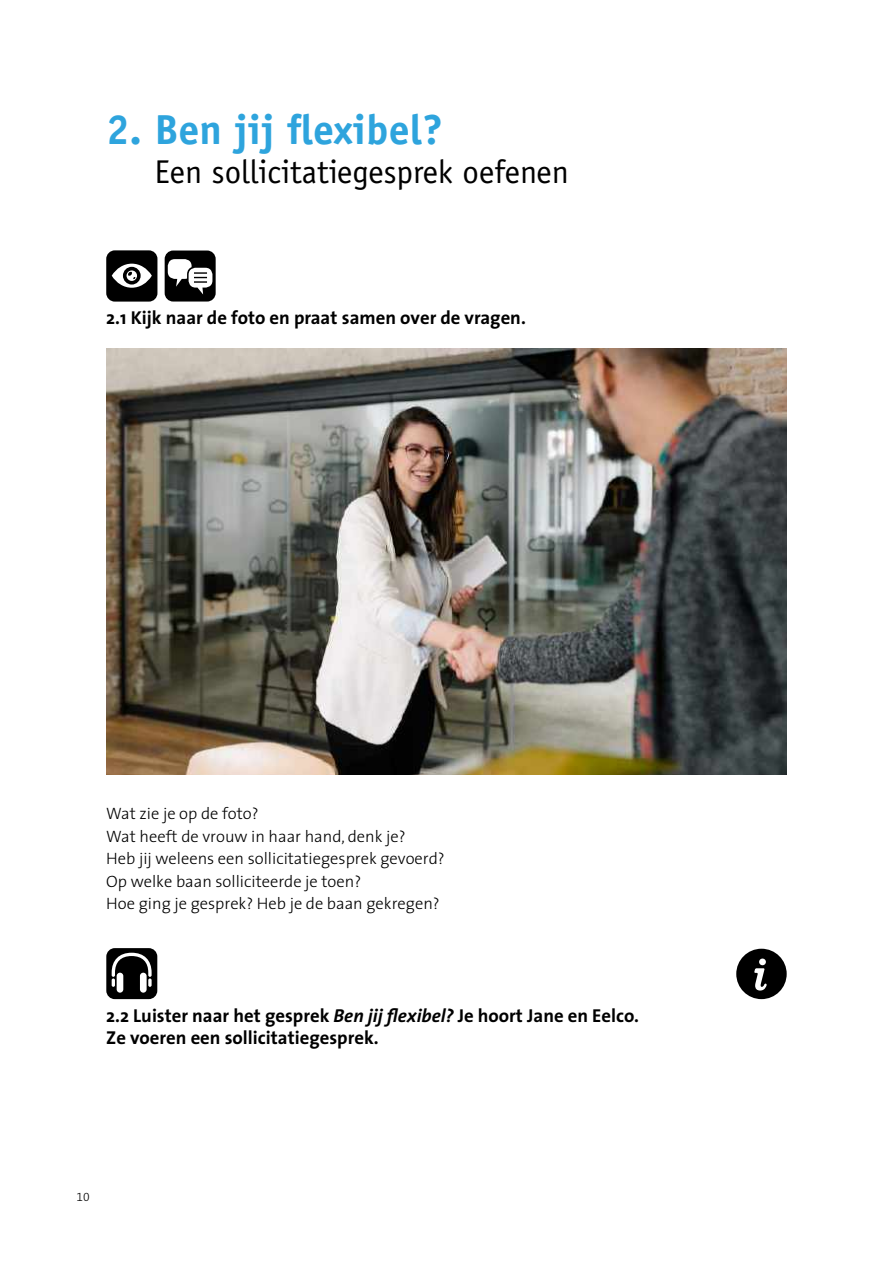
<style>
.page{position:relative;width:893px;height:1263px;background:#fff}
.page>*{position:absolute;margin:0;border:0;box-sizing:border-box;transform-origin:0 0}
.t1{font:700 42px "Officina Sans Std";color:#2ea4dd}
.t2{font:33px "Officina Sans Std";color:#000}
.t3{font:700 18.75px/22.5px "The Sans";color:#000}
.t4{font:300 16.5px/22.5px "The Sans";color:#000}
.t5{font:12px "The Sans Light Expert";color:#000}
.s1{font-style:italic}
</style>
<div class="page">
<div style="left:106px;top:250px;width:51px;height:52px;background:#000;border-radius:9px"></div>
<svg style="left:112px;top:264px;width:40px;height:24px"></svg>
<div style="left:165px;top:250px;width:51px;height:51px;background:#000;border-radius:8px"></div>
<svg style="left:168px;top:259px;width:44px;height:35px"></svg>
<img style="left:106px;top:349px;width:681px;height:425px">
<div style="left:106px;top:948px;width:51px;height:51px;background:#000;border-radius:8px"></div>
<svg style="left:112px;top:953px;width:40px;height:40px"></svg>
<div style="left:736px;top:949px;width:51px;height:50px;background:#000;border-radius:50%"></div>
<svg style="left:754px;top:958px;width:13px;height:32px"></svg>
<h1 class="t1" style="left:106px;top:104px;width:338px">2. Ben jij flexibel?</h1>
<h2 class="t2" style="left:155px;top:153px;width:416px">Een sollicitatiegesprek oefenen</h2>
<p class="t3" style="left:106px;top:306px;width:421px">2.1 Kijk naar de foto en praat samen over de vragen.</p>
<p class="t4" style="left:106px;top:802px;width:340px">Wat zie je op de foto?<br>Wat heeft de vrouw in haar hand, denk je?<br>Heb jij weleens een sollicitatiegesprek gevoerd?<br>Op welke baan solliciteerde je toen?<br>Hoe ging je gesprek? Heb je de baan gekregen?</p>
<p class="t3" style="left:106px;top:1003px;width:534px">2.2 Luister naar het gesprek <span class="s1">Ben jij flexibel?</span> Je hoort Jane en Eelco.<br>Ze voeren een sollicitatiegesprek.</p>
<p class="t5" style="left:77px;top:1187px;width:15px">10</p>
</div>
